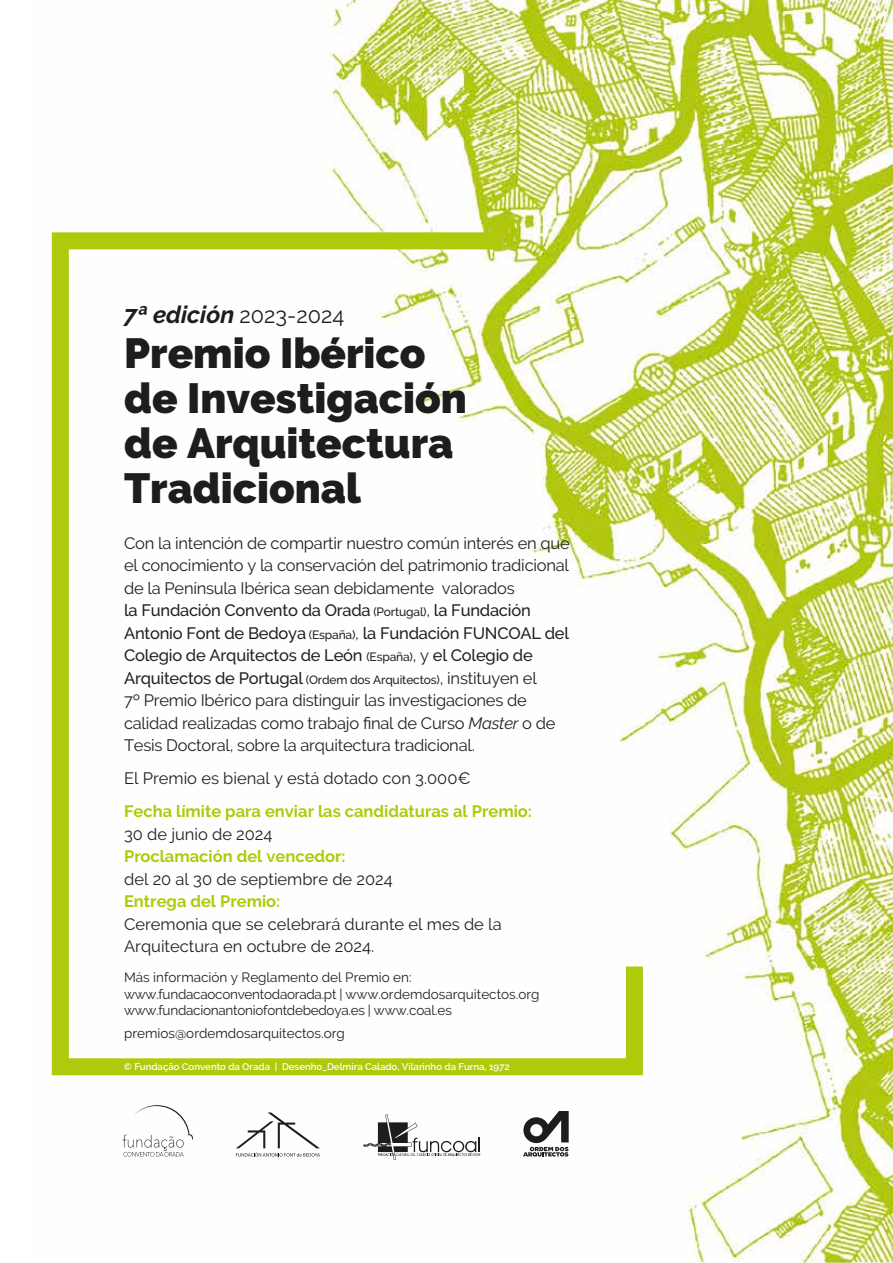
<style>
.page{position:relative;width:893px;height:1263px;background:#fff}
.page>*{position:absolute;margin:0;border:0;box-sizing:border-box;transform-origin:0 0}
.t1{font:900 42px/45px "Raleway";color:#1d1d1b}
.t2{font:italic 700 24px "Raleway";color:#1d1d1b}
.t3{font:16.5px/22.5px "Raleway";letter-spacing:-.015em;color:#231f20}
.t4{font:700 16.5px "Raleway";color:#afca0b}
.t5{font:13.5px/16.5px "Raleway";letter-spacing:-.005em;color:#231f20}
.t6{font:13.5px "Raleway";color:#1d1d1b}
.t7{font:600 9.6px "Raleway";color:#fff}
.s1{font-weight:400;font-style:normal;font-size:21.75px}
.s2{font-weight:500}
.s3{font-weight:500;font-size:12px}
.s4{font-style:italic}
</style>
<div class="page">
<img style="left:122px;top:0;width:771px;height:1263px">
<svg style="left:236px;top:1112px;width:84px;height:45px"></svg>
<svg style="left:523px;top:1111px;width:46px;height:46px"></svg>
<svg style="left:363px;top:1114px;width:117px;height:46px"></svg>
<svg style="left:123px;top:1105px;width:70px;height:52px"></svg>
<svg style="left:51px;top:224px;width:600px;height:860px"></svg>
<h2 class="t2" style="left:124px;top:301px;width:222px">7ª edición <span class="s1">2023-2024</span></h2>
<h1 class="t1" style="left:124px;top:331px;width:344px">Premio Ibérico de Investigación de Arquitectura<br>Tradicional</h1>
<p class="t3" style="left:124px;top:532px;width:447px">Con la intención de compartir nuestro común interés en que el conocimiento y la conservación del patrimonio tradicional de la Península Ibérica sean debidamente valorados<br><span class="s2">la Fundación Convento da Orada</span> <span class="s3">(Portugal)</span>, <span class="s2">la Fundación Antonio Font de Bedoya</span> <span class="s3">(España)</span>, <span class="s2">la Fundación FUNCOAL del Colegio de Arquitectos de León</span> <span class="s3">(España)</span>, y <span class="s2">el Colegio de Arquitectos de Portugal</span> <span class="s3">(Ordem dos Arquitectos)</span>, instituyen el<br>7º Premio Ibérico para distinguir las investigaciones de calidad realizadas como trabajo final de Curso <span class="s4">Master</span> o de Tesis Doctoral, sobre la arquitectura tradicional.</p>
<p class="t3" style="left:124px;top:767px;width:348px">El Premio es bienal y está dotado con 3.000€</p>
<p class="t4" style="left:124px;top:802px;width:409px">Fecha límite para enviar las candidaturas al Premio:</p>
<p class="t3" style="left:124px;top:823px;width:150px">30 de junio de 2024</p>
<p class="t4" style="left:124px;top:847px;width:223px">Proclamación del vencedor:</p>
<p class="t3" style="left:124px;top:868px;width:270px">del 20 al 30 de septiembre de 2024</p>
<p class="t4" style="left:124px;top:892px;width:158px">Entrega del Premio:</p>
<p class="t3" style="left:124px;top:913px;width:379px">Ceremonia que se celebrará durante el mes de la<br>Arquitectura en octubre de 2024.</p>
<p class="t5" style="left:124px;top:969px;width:417px">Más información y Reglamento del Premio en: www.fundacaoconventodaorada.pt | www.ordemdosarquitectos.org www.fundacionantoniofontdebedoya.es | www.coal.es</p>
<p class="t6" style="left:124px;top:1025px;width:222px">premios@ordemdosarquitectos.org</p>
<p class="t7" style="left:124px;top:1061px;width:387px">© Fundação Convento da Orada | Desenho_Delmira Calado, Vilarinho da Furna, 1972</p>
</div>
